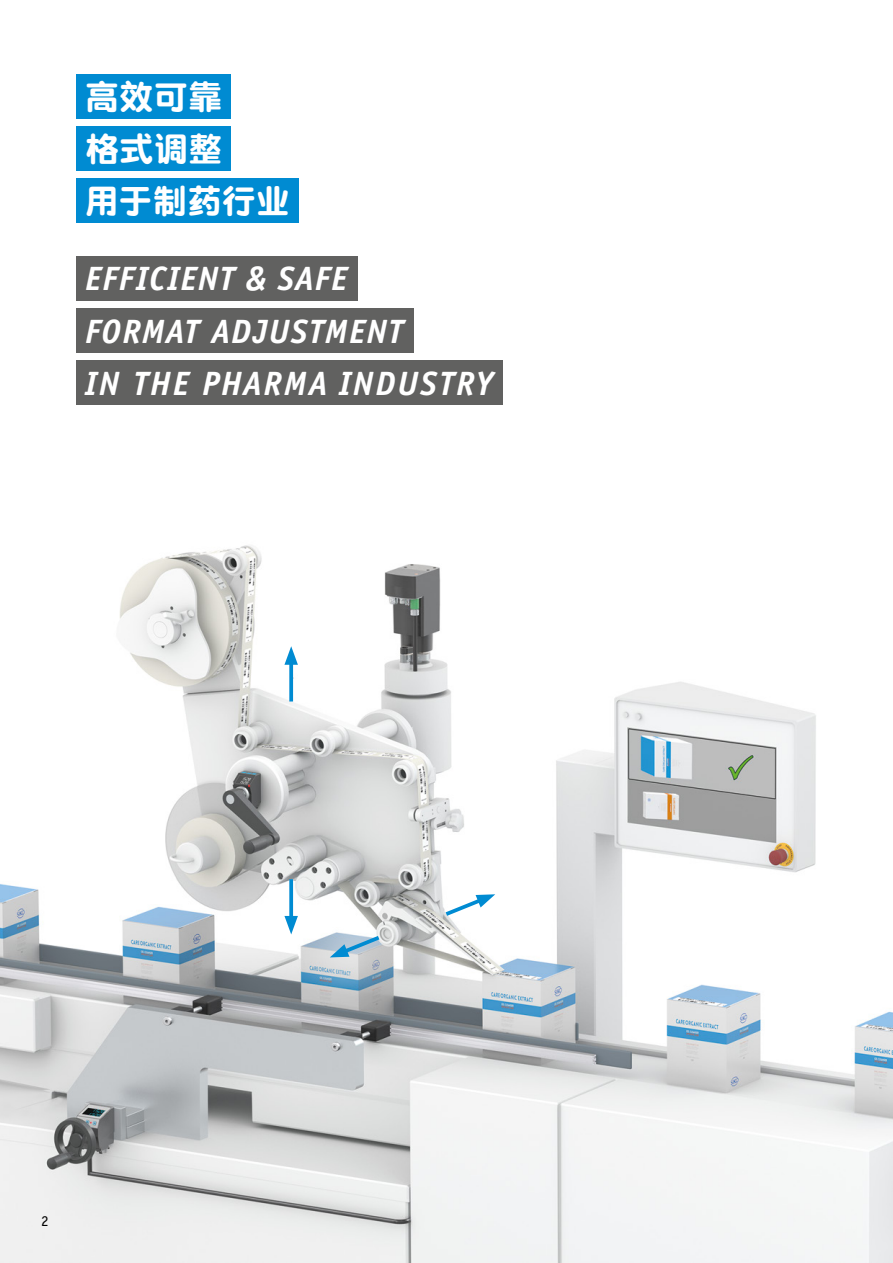
<style>
.page{position:relative;width:893px;height:1263px;background:#fff}
.page>*{position:absolute;margin:0;border:0;box-sizing:border-box;transform-origin:0 0}
.t1{font:italic 700 33.75px/52.1px "Officina Sans ITC Pro";letter-spacing:.045em;color:#fff}
.t2{font:33.75px/52.1px "DF Yuan GB W9";letter-spacing:.02em;color:#fff}
.t3{font:15px "Officina Sans ITC Pro";color:#000}
</style>
<div class="page">
<img style="left:0;top:545px;width:893px;height:718px">
<div style="left:77px;top:126px;width:154px;height:45px;background:#008bd2"></div>
<div style="left:77px;top:178px;width:222px;height:45px;background:#008bd2"></div>
<div style="left:77px;top:74px;width:154px;height:45px;background:#008bd2"></div>
<div style="left:77px;top:308px;width:337px;height:45px;background:#616160"></div>
<div style="left:77px;top:360px;width:426px;height:45px;background:#616160"></div>
<div style="left:77px;top:256px;width:281px;height:45px;background:#616160"></div>
<svg style="left:262px;top:867px;width:233px;height:161px"></svg>
<svg style="left:289px;top:665px;width:4px;height:36px"></svg>
<svg style="left:284px;top:646px;width:14px;height:19px"></svg>
<p class="t2" style="left:85px;top:70px;width:139px">高效可靠</p>
<p class="t2" style="left:85px;top:122px;width:206px">格式调整<br>用于制药行业</p>
<p class="t1" style="left:85px;top:253px;width:264px">EFFICIENT &amp; SAFE</p>
<p class="t1" style="left:85px;top:305px;width:409px">FORMAT ADJUSTMENT<br>IN THE PHARMA INDUSTRY</p>
<p class="t3" style="left:41px;top:1212px;width:9px">2</p>
</div>
